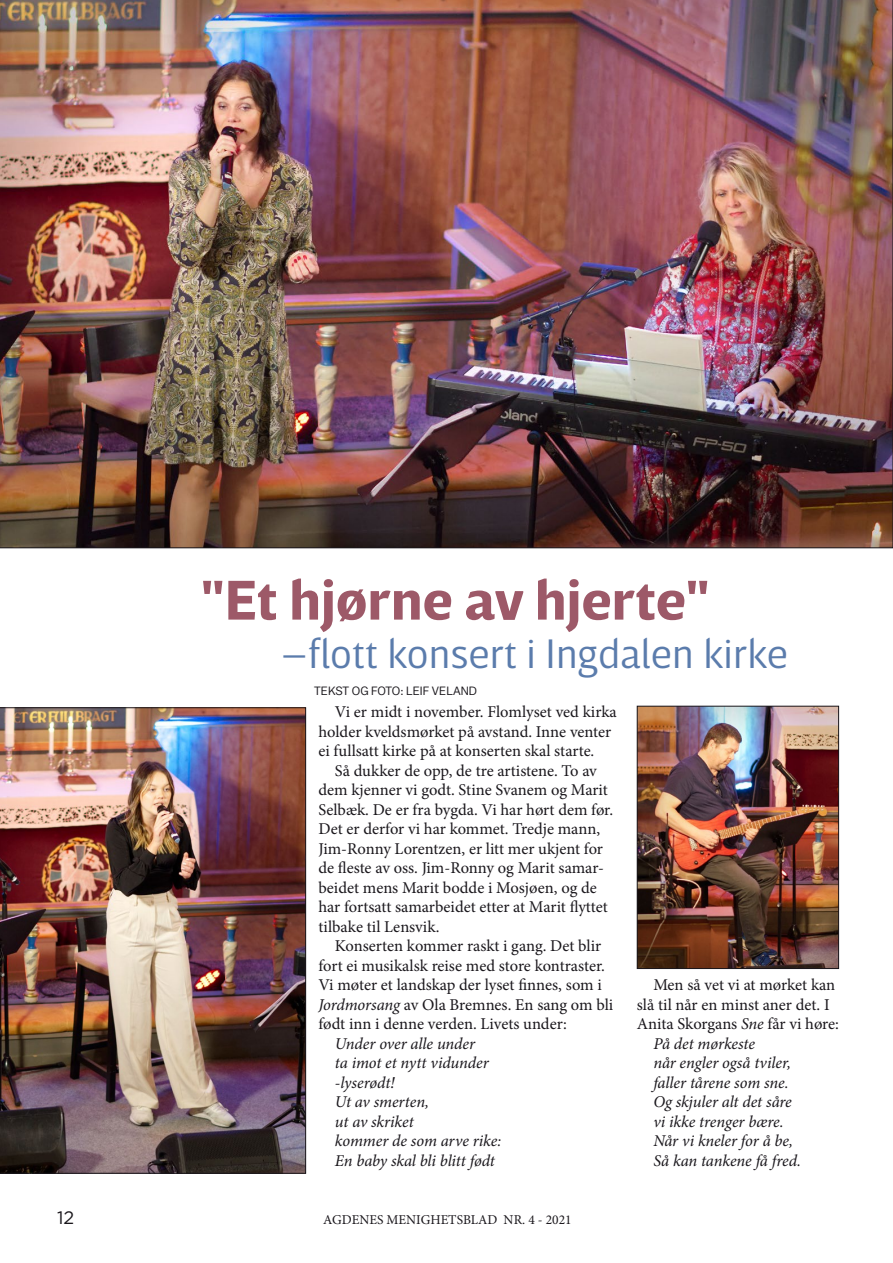
<style>
.page{position:relative;width:893px;height:1263px;background:#fff}
.page>*{position:absolute;margin:0;border:0;box-sizing:border-box;transform-origin:0 0}
.Brødtekst{font:700 57px "Breve Sans Text";color:#9d5968}
.Brødtekst-2{font:300 42px "Breve Sans Text";color:#5b7cac}
.t1{font:18px "Gotham HTF";color:#1a171c}
.Brødtekst-3{font:16.5px/19.5px "Minion Pro";color:#1a171c}
.Brødtekst-4{font:italic 16.5px "Minion Pro";letter-spacing:-.005em;color:#1a171c}
.t2{font:13.5px "Minion Pro";color:#1a171c}
.Forfatter{font:12px "Balto";color:#1a171c}
.s1{font-style:italic}
</style>
<div class="page">
<img style="left:0;top:0;width:893px;height:548px">
<img style="left:639px;top:708px;width:198px;height:259px">
<div style="left:637px;top:706px;width:202px;height:263px;border:1px solid #1a171c"></div>
<img style="left:0;top:707px;width:306px;height:467px">
<p class="Brødtekst" style="left:201px;top:567px;width:510px">"Et hjørne av hjerte"</p>
<p class="Brødtekst-2" style="left:281px;top:631px;width:509px">–flott konsert i Ingdalen kirke</p>
<p class="Brødtekst-3" style="left:318px;top:702px;width:300px;text-indent:16px">Vi er midt i november. Flomlyset ved kirka holder kveldsmørket på avstand. Inne venter ei fullsatt kirke på at konserten skal starte.</p>
<p class="Brødtekst-3" style="left:318px;top:761px;width:296px;text-indent:16px">Så dukker de opp, de tre artistene. To av dem kjenner vi godt. Stine Svanem og Marit Selbæk. De er fra bygda. Vi har hørt dem før.<br>Det er derfor vi har kommet. Tredje mann, Jim-Ronny Lorentzen, er litt mer ukjent for de fleste av oss. Jim-Ronny og Marit samar&shy;beidet mens Marit bodde i Mosjøen, og de har fortsatt samarbeidet etter at Marit flyttet tilbake til Lensvik.</p>
<p class="Brødtekst-3" style="left:318px;top:936px;width:296px;text-indent:16px">Konserten kommer raskt i gang. Det blir fort ei musikalsk reise med store kontraster.<br>Vi møter et landskap der lyset finnes, som i <span class="s1">Jordmorsang</span> av Ola Bremnes. En sang om bli født inn i denne verden. Livets under:</p>
<p class="Brødtekst-4" style="left:335px;top:1032px;width:142px">Under over alle under</p>
<p class="Brødtekst-4" style="left:335px;top:1051px;width:155px">ta imot et nytt vidunder</p>
<p class="Brødtekst-4" style="left:335px;top:1071px;width:61px">-lyserødt!</p>
<p class="Brødtekst-4" style="left:335px;top:1090px;width:96px">Ut av smerten,</p>
<p class="Brødtekst-4" style="left:335px;top:1110px;width:80px">ut av skriket</p>
<p class="Brødtekst-4" style="left:335px;top:1129px;width:168px">kommer de som arve rike:</p>
<p class="Brødtekst-4" style="left:335px;top:1149px;width:162px">En baby skal bli blitt født</p>
<p class="Forfatter" style="left:314px;top:683px;width:164px">TEKST OG FOTO: LEIF VELAND</p>
<p class="Brødtekst-3" style="left:637px;top:975px;width:204px;text-indent:16px">Men så vet vi at mørket kan slå til når en minst aner det. I<br>Anita Skorgans <span class="s1">Sne</span> får vi høre:</p>
<p class="Brødtekst-4" style="left:653px;top:1032px;width:103px">På det mørkeste</p>
<p class="Brødtekst-4" style="left:653px;top:1051px;width:139px">når engler også tviler,</p>
<p class="Brødtekst-4" style="left:653px;top:1071px;width:137px">faller tårene som sne.</p>
<p class="Brødtekst-4" style="left:653px;top:1090px;width:140px">Og skjuler alt det såre</p>
<p class="Brødtekst-4" style="left:653px;top:1110px;width:132px">vi ikke trenger bære.</p>
<p class="Brødtekst-4" style="left:653px;top:1129px;width:141px">Når vi kneler for å be,</p>
<p class="Brødtekst-4" style="left:653px;top:1149px;width:149px">Så kan tankene få fred.</p>
<p class="t1" style="left:57px;top:1207px;width:19px">12</p>
<p class="t2" style="left:323px;top:1210px;width:250px">AGDENES MENIGHETSBLAD NR. 4 - 2021</p>
</div>
